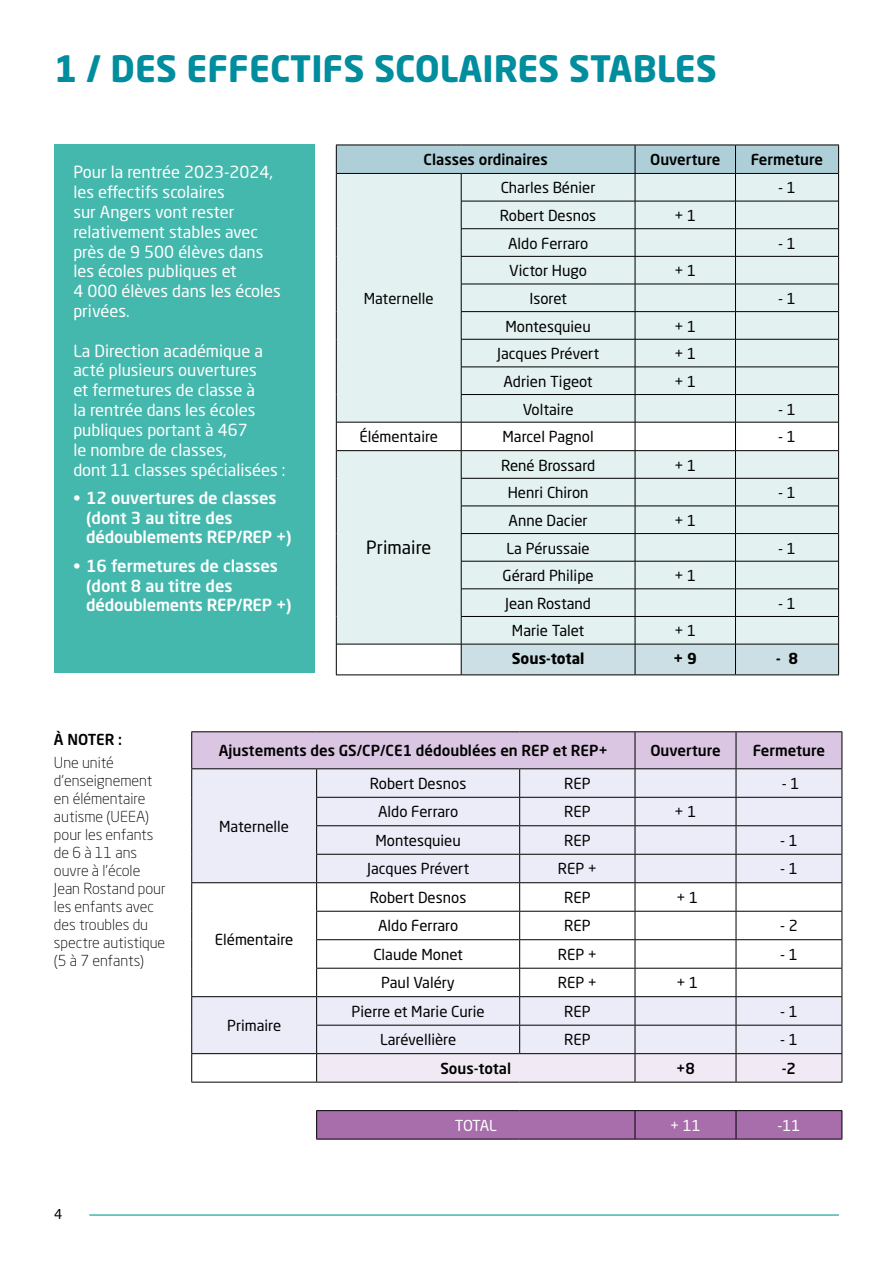
<style>
.page{position:relative;width:893px;height:1263px;background:#fff}
.page>*{position:absolute;margin:0;border:0;box-sizing:border-box;transform-origin:0 0}
.t1{font:700 36px "Neo Sans Std";color:#008d9e}
.t2{font:18px "Neo Sans Std";color:#000}
.t3{font:16.5px/19.8px "Neo Sans Std";color:#fff}
.t4{font:500 16.5px/19.8px "Neo Sans Std";color:#fff}
.t5{font:15px "Neo Sans Std";color:#000}
.t6{font:300 15px/18px "Neo Sans Std";color:#000}
.t7{font:500 15px "Neo Sans Std";color:#000}
.t8{font:700 15px "Neo Sans Std";color:#000}
.t9{font:15px "Neo Sans Std";letter-spacing:-.03em;color:#fff}
.t10{font:13.5px "Neo Sans Std";color:#000}
</style>
<div class="page">
<hr style="left:89px;top:1214px;width:750px;height:2px;background:#44b8ad">
<div style="left:54px;top:144px;width:261px;height:529px;background:#44b8ad"></div>
<hr style="left:336px;top:675px;width:125px;height:1px;background:#000">
<hr style="left:461px;top:675px;width:174px;height:1px;background:#000">
<svg style="left:336px;top:145px;width:503px;height:530px;background:#d8e7e6"></svg>
<hr style="left:838px;top:644px;width:1px;height:30px;background:#000">
<hr style="left:635px;top:674px;width:100px;height:1px;background:#000">
<hr style="left:735px;top:674px;width:104px;height:1px;background:#000">
<hr style="left:191px;top:731px;width:126px;height:1px;background:#000">
<hr style="left:317px;top:731px;width:203px;height:1px;background:#000">
<hr style="left:520px;top:731px;width:115px;height:1px;background:#000">
<hr style="left:635px;top:731px;width:101px;height:1px;background:#000">
<hr style="left:736px;top:731px;width:106px;height:1px;background:#000">
<svg style="left:191px;top:732px;width:652px;height:350px"></svg>
<hr style="left:191px;top:1082px;width:126px;height:1px;background:#000">
<hr style="left:317px;top:1082px;width:203px;height:1px;background:#000">
<hr style="left:520px;top:1082px;width:115px;height:1px;background:#000">
<hr style="left:635px;top:1082px;width:101px;height:1px;background:#000">
<hr style="left:736px;top:1082px;width:106px;height:1px;background:#000">
<svg style="left:316px;top:1110px;width:527px;height:29px;background:#9f67a1"></svg>
<hr style="left:316px;top:1139px;width:204px;height:1px;background:#000">
<hr style="left:520px;top:1139px;width:115px;height:1px;background:#000">
<hr style="left:635px;top:1139px;width:101px;height:1px;background:#000">
<hr style="left:736px;top:1139px;width:106px;height:1px;background:#000">
<h1 class="t1" style="left:54px;top:45px;width:664px">1 / DES EFFECTIFS SCOLAIRES STABLES</h1>
<p class="t3" style="left:73px;top:162px;width:209px">Pour la rentrée 2023-2024, les effectifs scolaires<br>sur Angers vont rester relativement stables avec près de 9 500 élèves dans les écoles publiques et<br>4 000 élèves dans les écoles privées.</p>
<p class="t3" style="left:73px;top:340px;width:214px">La Direction académique a acté plusieurs ouvertures<br>et fermetures de classe à<br>la rentrée dans les écoles publiques portant à 467<br>le nombre de classes,<br>dont 11 classes spécialisées :</p>
<p class="t4" style="left:86px;top:487px;width:207px;text-indent:-13px">• 12 ouvertures de classes (dont 3 au titre des dédoublements REP/REP +)</p>
<p class="t4" style="left:86px;top:555px;width:207px;text-indent:-13px">• 16 fermetures de classes (dont 8 au titre des dédoublements REP/REP +)</p>
<p class="t7" style="left:424px;top:150px;width:126px">Classes ordinaires</p>
<p class="t7" style="left:650px;top:150px;width:72px">Ouverture</p>
<p class="t7" style="left:751px;top:150px;width:74px">Fermeture</p>
<p class="t5" style="left:364px;top:289px;width:71px">Maternelle</p>
<p class="t5" style="left:501px;top:179px;width:96px">Charles Bénier</p>
<p class="t5" style="left:778px;top:179px;width:19px">- 1</p>
<p class="t5" style="left:500px;top:206px;width:98px">Robert Desnos</p>
<p class="t5" style="left:674px;top:206px;width:23px">+ 1</p>
<p class="t5" style="left:508px;top:234px;width:82px">Aldo Ferraro</p>
<p class="t5" style="left:778px;top:234px;width:19px">- 1</p>
<p class="t5" style="left:509px;top:262px;width:79px">Victor Hugo</p>
<p class="t5" style="left:674px;top:262px;width:23px">+ 1</p>
<p class="t5" style="left:529px;top:289px;width:39px">Isoret</p>
<p class="t5" style="left:778px;top:289px;width:19px">- 1</p>
<p class="t5" style="left:505px;top:317px;width:87px">Montesquieu</p>
<p class="t5" style="left:674px;top:317px;width:23px">+ 1</p>
<p class="t5" style="left:497px;top:344px;width:103px">Jacques Prévert</p>
<p class="t5" style="left:674px;top:344px;width:23px">+ 1</p>
<p class="t5" style="left:504px;top:372px;width:91px">Adrien Tigeot</p>
<p class="t5" style="left:674px;top:372px;width:23px">+ 1</p>
<p class="t5" style="left:523px;top:400px;width:52px">Voltaire</p>
<p class="t5" style="left:778px;top:400px;width:19px">- 1</p>
<p class="t5" style="left:360px;top:427px;width:80px">Élémentaire</p>
<p class="t5" style="left:503px;top:427px;width:93px">Marcel Pagnol</p>
<p class="t5" style="left:778px;top:427px;width:19px">- 1</p>
<p class="t2" style="left:366px;top:537px;width:66px">Primaire</p>
<p class="t5" style="left:501px;top:456px;width:96px">René Brossard</p>
<p class="t5" style="left:674px;top:456px;width:23px">+ 1</p>
<p class="t5" style="left:508px;top:484px;width:82px">Henri Chiron</p>
<p class="t5" style="left:778px;top:484px;width:19px">- 1</p>
<p class="t5" style="left:508px;top:511px;width:81px">Anne Dacier</p>
<p class="t5" style="left:674px;top:511px;width:23px">+ 1</p>
<p class="t5" style="left:507px;top:539px;width:85px">La Pérussaie</p>
<p class="t5" style="left:778px;top:539px;width:19px">- 1</p>
<p class="t5" style="left:503px;top:566px;width:92px">Gérard Philipe</p>
<p class="t5" style="left:674px;top:566px;width:23px">+ 1</p>
<p class="t5" style="left:505px;top:594px;width:87px">Jean Rostand</p>
<p class="t5" style="left:778px;top:594px;width:19px">- 1</p>
<p class="t5" style="left:512px;top:622px;width:74px">Marie Talet</p>
<p class="t5" style="left:674px;top:622px;width:23px">+ 1</p>
<p class="t8" style="left:512px;top:649px;width:74px">Sous-total</p>
<p class="t8" style="left:674px;top:649px;width:25px">+ 9</p>
<p class="t8" style="left:776px;top:649px;width:24px">- 8</p>
<p class="t7" style="left:54px;top:730px;width:70px">À NOTER :</p>
<p class="t6" style="left:54px;top:753px;width:113px">Une unité d’enseignement en élémentaire autisme (UEEA) pour les enfants de 6 à 11 ans ouvre à l’école<br>Jean Rostand pour les enfants avec des troubles du spectre autistique (5 à 7 enfants)</p>
<p class="t10" style="left:54px;top:1206px;width:10px">4</p>
<p class="t7" style="left:219px;top:741px;width:390px">Ajustements des GS/CP/CE1 dédoublées en REP et REP+</p>
<p class="t7" style="left:650px;top:741px;width:72px">Ouverture</p>
<p class="t7" style="left:753px;top:741px;width:74px">Fermeture</p>
<p class="t5" style="left:219px;top:817px;width:71px">Maternelle</p>
<p class="t5" style="left:215px;top:931px;width:80px">Elémentaire</p>
<p class="t5" style="left:227px;top:1016px;width:56px">Primaire</p>
<p class="t5" style="left:370px;top:774px;width:98px">Robert Desnos</p>
<p class="t5" style="left:564px;top:774px;width:28px">REP</p>
<p class="t5" style="left:782px;top:774px;width:19px">- 1</p>
<p class="t5" style="left:378px;top:802px;width:82px">Aldo Ferraro</p>
<p class="t5" style="left:564px;top:802px;width:28px">REP</p>
<p class="t5" style="left:675px;top:802px;width:23px">+ 1</p>
<p class="t5" style="left:375px;top:831px;width:87px">Montesquieu</p>
<p class="t5" style="left:564px;top:831px;width:28px">REP</p>
<p class="t5" style="left:780px;top:831px;width:19px">- 1</p>
<p class="t5" style="left:367px;top:859px;width:103px">Jacques Prévert</p>
<p class="t5" style="left:558px;top:859px;width:41px">REP +</p>
<p class="t5" style="left:780px;top:859px;width:19px">- 1</p>
<p class="t5" style="left:370px;top:888px;width:98px">Robert Desnos</p>
<p class="t5" style="left:564px;top:888px;width:28px">REP</p>
<p class="t5" style="left:676px;top:888px;width:23px">+ 1</p>
<p class="t5" style="left:378px;top:916px;width:82px">Aldo Ferraro</p>
<p class="t5" style="left:564px;top:916px;width:28px">REP</p>
<p class="t5" style="left:780px;top:916px;width:19px">- 2</p>
<p class="t5" style="left:373px;top:945px;width:91px">Claude Monet</p>
<p class="t5" style="left:558px;top:945px;width:41px">REP +</p>
<p class="t5" style="left:780px;top:945px;width:19px">- 1</p>
<p class="t5" style="left:381px;top:973px;width:75px">Paul Valéry</p>
<p class="t5" style="left:558px;top:973px;width:41px">REP +</p>
<p class="t5" style="left:676px;top:973px;width:23px">+ 1</p>
<p class="t5" style="left:352px;top:1002px;width:135px">Pierre et Marie Curie</p>
<p class="t5" style="left:564px;top:1002px;width:28px">REP</p>
<p class="t5" style="left:780px;top:1002px;width:19px">- 1</p>
<p class="t5" style="left:380px;top:1030px;width:78px">Larévellière</p>
<p class="t5" style="left:564px;top:1030px;width:28px">REP</p>
<p class="t5" style="left:780px;top:1030px;width:19px">- 1</p>
<p class="t7" style="left:440px;top:1059px;width:72px">Sous-total</p>
<p class="t7" style="left:676px;top:1059px;width:20px">+8</p>
<p class="t7" style="left:782px;top:1059px;width:16px">-2</p>
<p class="t9" style="left:455px;top:1116px;width:43px">TOTAL</p>
<p class="t9" style="left:670px;top:1116px;width:32px">+ 11</p>
<p class="t9" style="left:777px;top:1116px;width:25px">-11</p>
</div>
